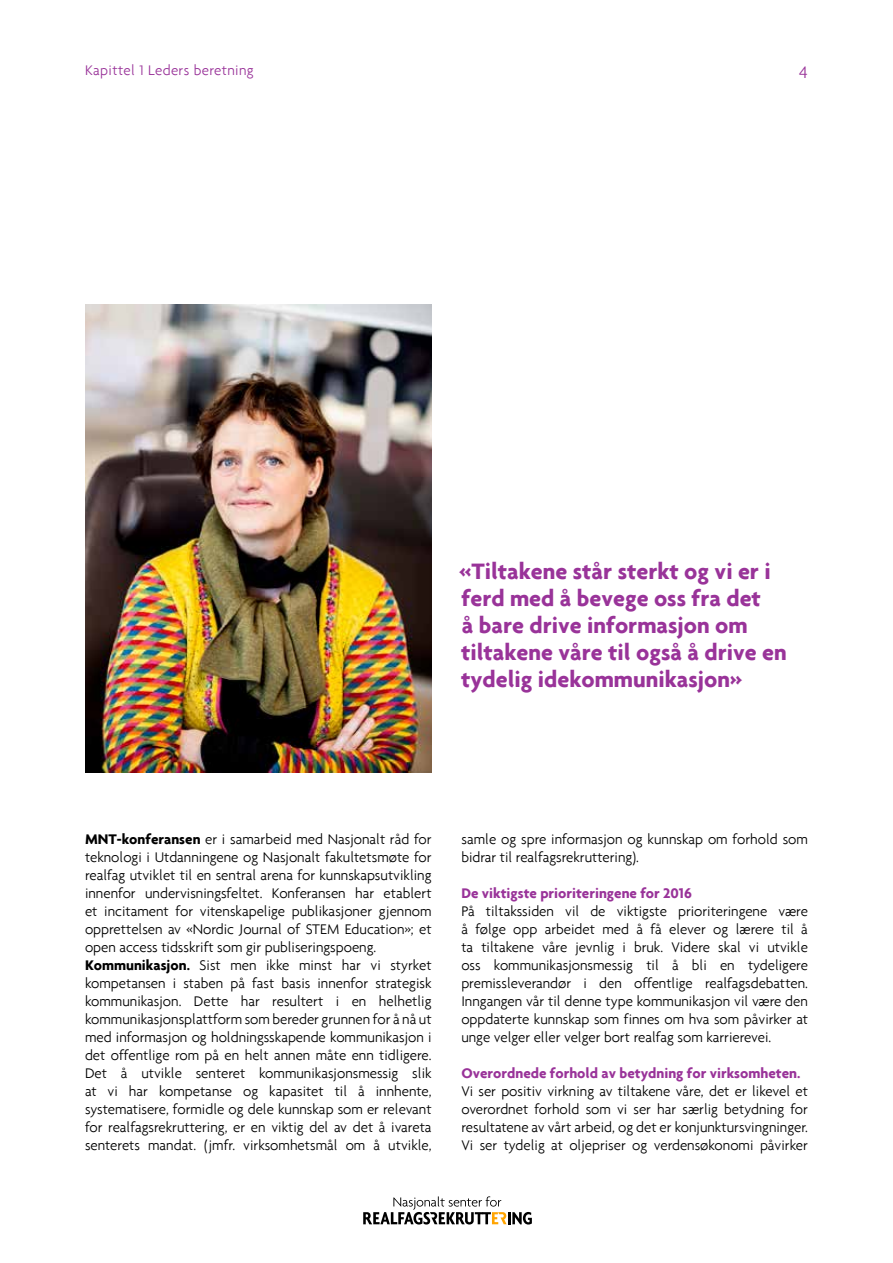
<style>
.page{position:relative;width:893px;height:1263px;background:#fff}
.page>*{position:absolute;margin:0;border:0;box-sizing:border-box;transform-origin:0 0}
.t1{font:700 24px/27px "Agenda";color:#939}
.t2{font:300 18px "Agenda";color:#939}
.t3{font:300 15px/18px "Agenda";color:#000}
.t4{font:700 15px "Agenda";color:#939}
.t5{font:300 15px "Agenda";letter-spacing:.025em;color:#939}
.s1{font-weight:700}
</style>
<div class="page">
<svg style="left:363px;top:1196px;width:169px;height:28px"></svg>
<img style="left:85px;top:304px;width:347px;height:468px">
<p class="t5" style="left:85px;top:62px;width:170px">Kapittel 1 Leders beretning</p>
<p class="t2" style="left:799px;top:62px;width:10px">4</p>
<h1 class="t1" style="left:460px;top:557px;width:329px">«Tiltakene står sterkt og vi er i ferd med å bevege oss fra det<br>å bare drive informasjon om tiltakene våre til også å drive en tydelig idekommunikasjon»</h1>
<p class="t3" style="left:85px;top:830px;width:348px"><span class="s1">MNT-konferansen</span> er i samarbeid med Nasjonalt råd for teknologi i Utdanningene og Nasjonalt fakultetsmøte for realfag utviklet til en sentral arena for kunnskapsutvikling innenfor undervisningsfeltet. Konferansen har etablert et incitament for vitenskapelige publikasjoner gjennom opprettelsen av «Nordic Journal of STEM Education»; et open access tidsskrift som gir publiseringspoeng.<br><span class="s1">Kommunikasjon.</span> Sist men ikke minst har vi styrket kompetansen i staben på fast basis innenfor strategisk kommunikasjon. Dette har resultert i en helhetlig kommunikasjonsplattform som bereder grunnen for å nå ut med informasjon og holdningsskapende kommunikasjon i det offentlige rom på en helt annen måte enn tidligere.<br>Det å utvikle senteret kommunikasjonsmessig slik at vi har kompetanse og kapasitet til å innhente, systematisere, formidle og dele kunnskap som er relevant for realfagsrekruttering, er en viktig del av det å ivareta senterets mandat. (jmfr. virksomhetsmål om å utvikle,</p>
<p class="t3" style="left:461px;top:830px;width:348px">samle og spre informasjon og kunnskap om forhold som bidrar til realfagsrekruttering).</p>
<p class="t4" style="left:461px;top:884px;width:232px">De viktigste prioriteringene for 2016</p>
<p class="t3" style="left:461px;top:902px;width:348px;text-align:justify">På tiltakssiden vil de viktigste prioriteringene være å følge opp arbeidet med å få elever og lærere til å ta tiltakene våre jevnlig i bruk. Videre skal vi utvikle oss kommunikasjonsmessig til å bli en tydeligere premissleverandør i den offentlige realfagsdebatten.<br>Inngangen vår til denne type kommunikasjon vil være den oppdaterte kunnskap som finnes om hva som påvirker at unge velger eller velger bort realfag som karrierevei.</p>
<p class="t4" style="left:461px;top:1064px;width:340px">Overordnede forhold av betydning for virksomheten.</p>
<p class="t3" style="left:461px;top:1082px;width:348px;text-align:justify">Vi ser positiv virkning av tiltakene våre, det er likevel et overordnet forhold som vi ser har særlig betydning for resultatene av vårt arbeid, og det er konjunktursvingninger.<br>Vi ser tydelig at oljepriser og verdensøkonomi påvirker</p>
</div>
